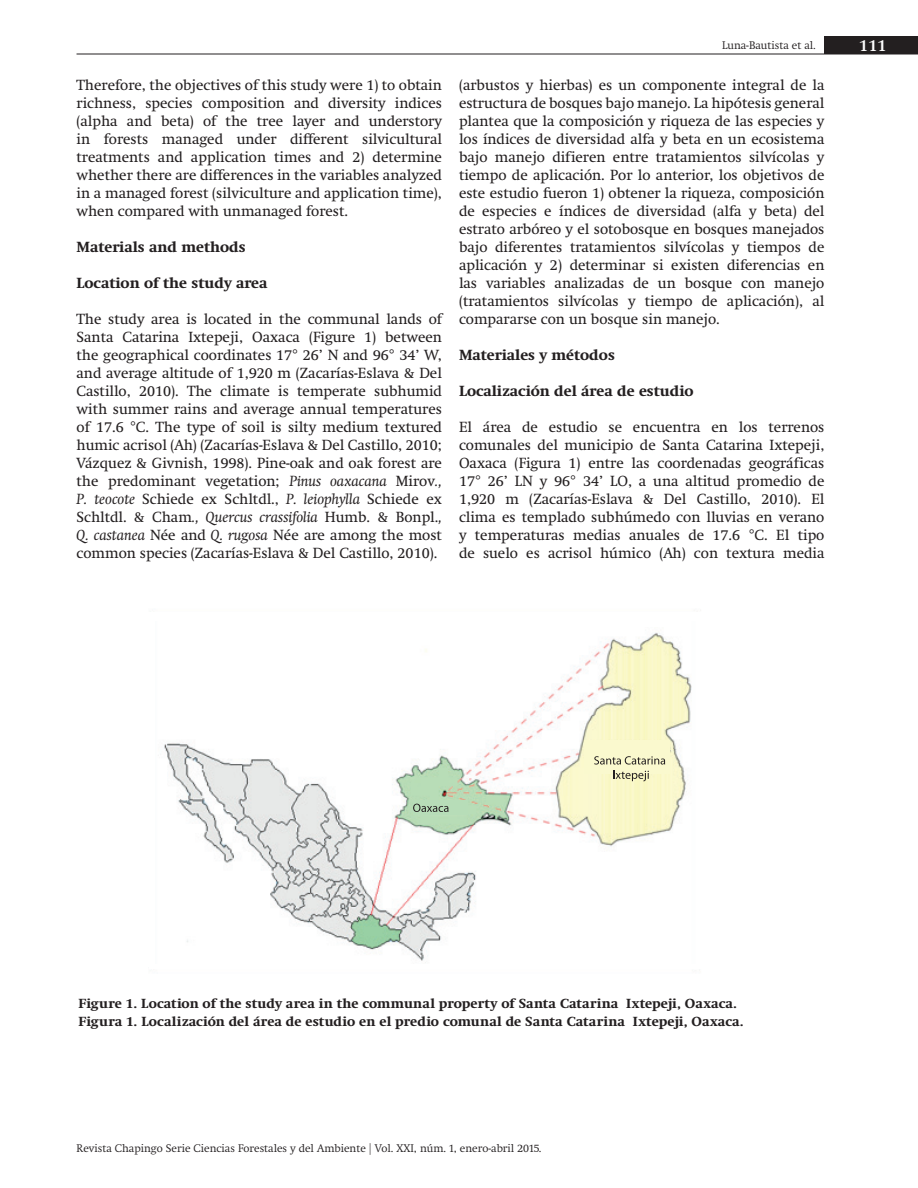
<style>
.page{position:relative;width:918px;height:1188px;background:#fff}
.page>*{position:absolute;margin:0;border:0;box-sizing:border-box;transform-origin:0 0}
.t1{font:600 16.5px "Swift Neue LT Pro";color:#fff}
.t2{font:15px/18px "Swift Neue LT Pro";color:#231f20;text-align:justify}
.ss_titulos{font:700 15px "Swift Neue LT Pro";color:#231f20}
.subtitulos{font:700 15px "Swift Neue LT Pro";color:#231f20}
.pie_de_figura{font:700 13.5px "Swift Neue LT Pro";letter-spacing:.01em;color:#231f20}
.t3{font:300 11.25px "Swift Neue LT Pro";color:#231f20}
.s1{font-style:italic}
.s2{font-size:12px}
</style>
<div class="page">
<hr style="left:77px;top:54px;width:841px;height:1px;background:#231f20">
<div style="left:824px;top:36px;width:94px;height:18px;background:#231f20"></div>
<img style="left:164px;top:632px;width:528px;height:331px">
<div style="left:413px;top:800px;width:54px;height:15px;background:#b7ddb8"></div>
<svg style="left:413px;top:804px;width:35px;height:8px"></svg>
<div style="left:584px;top:740px;width:86px;height:33px;background:#faf9ce"></div>
<svg style="left:594px;top:756px;width:71px;height:9px"></svg>
<svg style="left:613px;top:771px;width:36px;height:10px"></svg>
<p class="t2" style="left:77px;top:76px;width:367px">Therefore, the objectives of this study were 1) to obtain richness, species composition and diversity indices (alpha and beta) of the tree layer and understory in forests managed under different silvicultural treatments and application times and 2) determine whether there are differences in the variables analyzed in a managed forest (silviculture and application time), when compared with unmanaged forest.</p>
<p class="subtitulos" style="left:77px;top:238px;width:171px">Materials and methods</p>
<p class="ss_titulos" style="left:77px;top:274px;width:193px">Location of the study area</p>
<p class="t2" style="left:77px;top:310px;width:367px">The study area is located in the communal lands of Santa Catarina Ixtepeji, Oaxaca (Figure 1) between the geographical coordinates 17° 26’ N and 96° 34’ W, and average altitude of 1,920 m (Zacarías-Eslava &amp; Del Castillo, 2010). The climate is temperate subhumid with summer rains and average annual temperatures of 17.6 °C. The type of soil is silty medium textured humic acrisol (Ah) (Zacarías-Eslava &amp; Del Castillo, 2010; Vázquez &amp; Givnish, 1998). Pine-oak and oak forest are the predominant vegetation; <span class="s1">Pinus oaxacana</span> Mirov<span class="s1">., P. teocote</span> Schiede ex Schltdl., <span class="s1">P. leiophylla</span> Schiede ex Schltdl. &amp; Cham<span class="s1">., Quercus crassifolia</span> Humb. &amp; Bonpl.<span class="s1">, Q. castanea</span> Née and <span class="s1">Q. rugosa</span> Née are among the most common species (Zacarías-Eslava &amp; Del Castillo, 2010).</p>
<p class="t3" style="left:722px;top:39px;width:95px">Luna-Bautista et al.</p>
<p class="t1" style="left:859px;top:35px;width:29px">111</p>
<p class="t2" style="left:459px;top:76px;width:367px">(arbustos y hierbas) es un componente integral de la estructura de bosques bajo manejo. La hipótesis general plantea que la composición y riqueza de las especies y los índices de diversidad alfa y beta en un ecosistema bajo manejo difieren entre tratamientos silvícolas y tiempo de aplicación. Por lo anterior, los objetivos de este estudio fueron 1) obtener la riqueza, composición de especies e índices de diversidad (alfa y beta) del estrato arbóreo y el sotobosque en bosques manejados bajo diferentes tratamientos silvícolas y tiempos de aplicación y 2) determinar si existen diferencias en las variables analizadas de un bosque con manejo (tratamientos silvícolas y tiempo de aplicación), al compararse con un bosque sin manejo.</p>
<p class="subtitulos" style="left:459px;top:346px;width:157px">Materiales y métodos</p>
<p class="ss_titulos" style="left:459px;top:382px;width:236px">Localización del área de estudio</p>
<p class="t2" style="left:459px;top:418px;width:367px">El área de estudio se encuentra en los terrenos comunales del municipio de Santa Catarina Ixtepeji, Oaxaca (Figura 1) entre las coordenadas geográficas 17° 26’ LN y 96° 34’ LO, a una altitud promedio de 1,920 m (Zacarías-Eslava &amp; Del Castillo, 2010). El clima es templado subhúmedo con lluvias en verano y temperaturas medias anuales de 17.6 °C. El tipo de suelo es acrisol húmico (Ah) con textura media</p>
<p class="pie_de_figura" style="left:79px;top:996px;width:660px">Figure 1. Location of the study area in the communal property of Santa Catarina Ixtepeji, Oaxaca.</p>
<p class="pie_de_figura" style="left:79px;top:1014px;width:667px">Figura 1. Localización del área de estudio en el predio comunal de Santa Catarina Ixtepeji, Oaxaca.</p>
<p class="t3" style="left:77px;top:1142px;width:467px">Revista Chapingo Serie Ciencias Forestales y del Ambiente <span class="s2">|</span> Vol. XXI, núm. 1, enero-abril 2015.</p>
</div>
